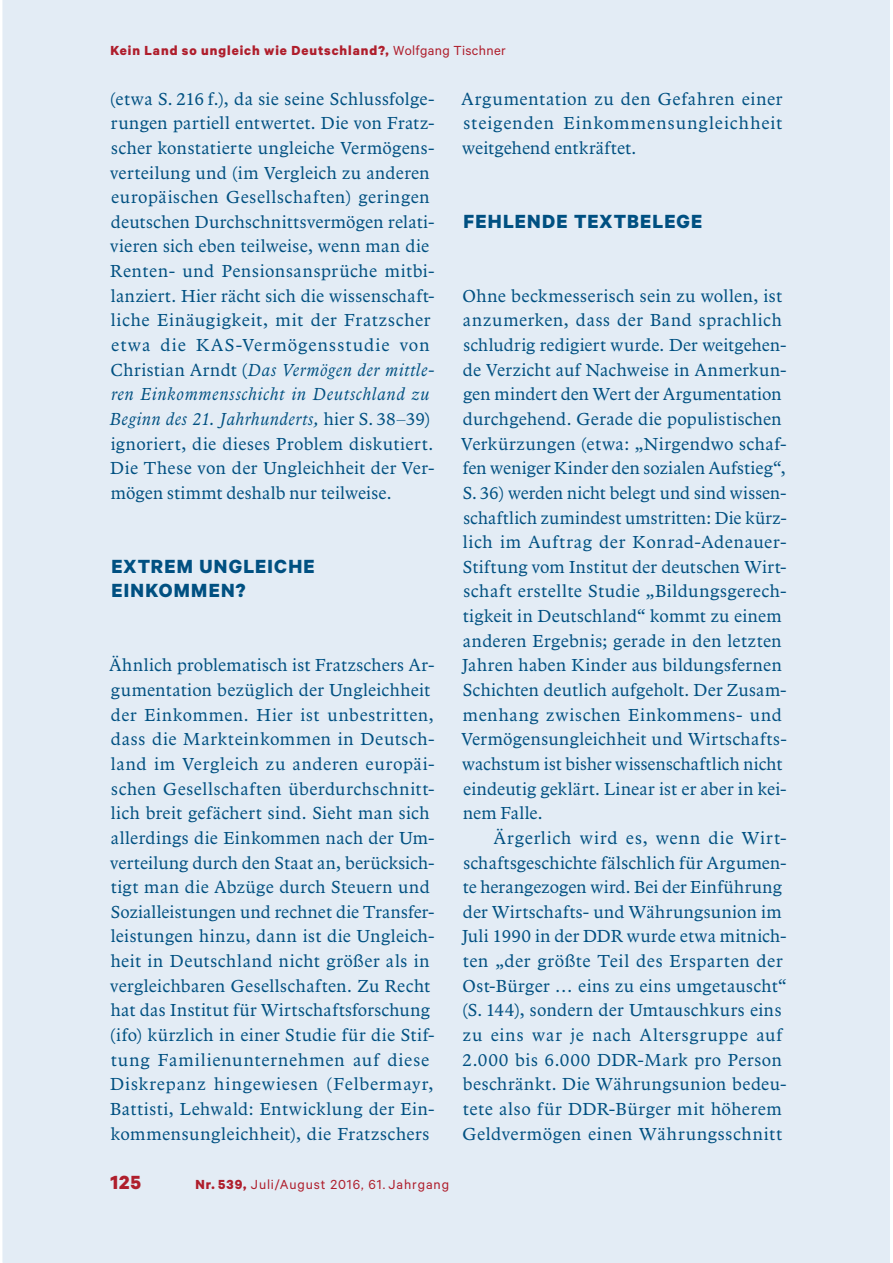
<style>
.page{position:relative;width:893px;height:1263px;background:#fff}
.page>*{position:absolute;margin:0;border:0;box-sizing:border-box;transform-origin:0 0}
.t1{font:700 21.45px/24.6px "Calibre";letter-spacing:.06em;color:#005081}
.t2{font:700 21.45px "Calibre";color:#af1e2c}
.t3{font:18px/24.6px "Arbesco DT";letter-spacing:.025em;color:#005081}
.t4{font:700 14.85px "Calibre";letter-spacing:.065em;color:#af1e2c}
.t5{font:14.85px "Calibre";letter-spacing:.06em;color:#af1e2c}
.s1{font-weight:400}
.s2{font-style:italic}
.s3{font-weight:700}
</style>
<div class="page">
<div style="left:3px;top:0;width:887px;height:1263px;background:#e3ecf5"></div>
<p class="t4" style="left:110px;top:46px;width:397px">Kein Land so ungleich wie Deutschland?, <span class="s1">Wolfgang Tischner</span></p>
<p class="t3" style="left:110px;top:88px;width:326px">(etwa S. 216 f.), da sie seine Schlussfolge&shy;rungen partiell entwertet. Die von Fratz&shy;scher konstatierte ungleiche Vermögens&shy;verteilung und (im Vergleich zu anderen europäischen Gesellschaften) geringen deutschen Durchschnittsvermögen relati&shy;vieren sich eben teilweise, wenn man die Renten- und Pensionsansprüche mitbi&shy;lanziert. Hier rächt sich die wissenschaft&shy;liche Einäugigkeit, mit der Fratzscher etwa die KAS-Vermögensstudie von Christian Arndt (<span class="s2">Das Vermögen der mittle&shy;ren Einkommensschicht in Deutschland zu Beginn des 21. Jahrhunderts,</span> hier S. 38–39) ignoriert, die dieses Pro blem diskutiert.<br>Die These von der Ungleichheit der Ver&shy;mögen stimmt deshalb nur teilweise.</p>
<p class="t1" style="left:111px;top:555px;width:205px">EXTREM UNGLEICHE<br>EINKOMMEN?</p>
<p class="t3" style="left:109px;top:654px;width:326px">Ähnlich problematisch ist Fratzschers Ar&shy;gumentation bezüglich der Ungleichheit der Einkommen. Hier ist unbestritten, dass die Markteinkommen in Deutsch&shy;land im Vergleich zu anderen europäi&shy;schen Gesellschaften überdurchschnitt&shy;lich breit gefächert sind. Sieht man sich allerdings die Einkommen nach der Um&shy;verteilung durch den Staat an, berücksich&shy;tigt man die Abzüge durch Steuern und Sozialleistungen und rechnet die Transfer&shy;leistungen hinzu, dann ist die Ungleich&shy;heit in Deutschland nicht größer als in vergleichbaren Gesellschaften. Zu Recht hat das Institut für Wirtschaftsforschung (ifo) kürzlich in einer Studie für die Stif&shy;tung Familienunternehmen auf diese Diskrepanz hingewiesen (Felbermayr, Battisti, Lehwald: Entwicklung der Ein&shy;kommensungleichheit), die Fratzschers</p>
<p class="t2" style="left:110px;top:1175px;width:32px">125</p>
<p class="t5" style="left:195px;top:1179px;width:255px"><span class="s3">Nr. 539,</span> Juli/August 2016, 61. Jahrgang</p>
<p class="t3" style="left:461px;top:87px;width:322px;text-align:justify">Argumentation zu den Gefahren einer steigenden Einkommensungleichheit weitgehend entkräftet.</p>
<p class="t1" style="left:463px;top:210px;width:240px">FEHLENDE TEXTBELEGE</p>
<p class="t3" style="left:461px;top:285px;width:327px">Ohne beckmesserisch sein zu wollen, ist anzumerken, dass der Band sprachlich schludrig redigiert wurde. Der weitgehen - de Verzicht auf Nachweise in Anmerkun&shy;gen mindert den Wert der Argumentation durchgehend. Gerade die populistischen Verkürzungen (etwa: „Nirgendwo schaf&shy;fen weniger Kinder den sozialen Aufstieg“, S. 36) werden nicht belegt und sind wissen&shy;schaftlich zumindest umstritten: Die kürz&shy;lich im Auftrag der Konrad-Adenauer-Stiftung vom Institut der deutschen Wirt&shy;schaft erstellte Studie „Bildungsgerech&shy;tigkeit in Deutschland“ kommt zu einem anderen Ergebnis; gerade in den letzten Jahren haben Kinder aus bildungsfernen Schichten deutlich aufgeholt. Der Zusam&shy;menhang zwischen Einkommens- und Vermögensungleichheit und Wirtschafts&shy;wachstum ist bisher wissenschaftlich nicht eindeutig geklärt. Linear ist er aber in kei&shy;nem Falle.</p>
<p class="t3" style="left:462px;top:827px;width:326px;text-indent:32px">Ärgerlich wird es, wenn die Wirt&shy;schaftsgeschichte fälschlich für Argumen&shy;te herangezogen wird. Bei der Einführung der Wirtschafts- und Währungsunion im Juli 1990 in der DDR wurde etwa mitnich&shy;ten „der größte Teil des Ersparten der Ost-Bürger … eins zu eins umgetauscht“ (S. 144), sondern der Umtauschkurs eins zu eins war je nach Altersgruppe auf 2.000 bis 6.000 DDR-Mark pro Person beschränkt. Die Währungsunion bedeu&shy;tete also für DDR-Bürger mit höherem Geldvermögen einen Währungsschnitt</p>
</div>
